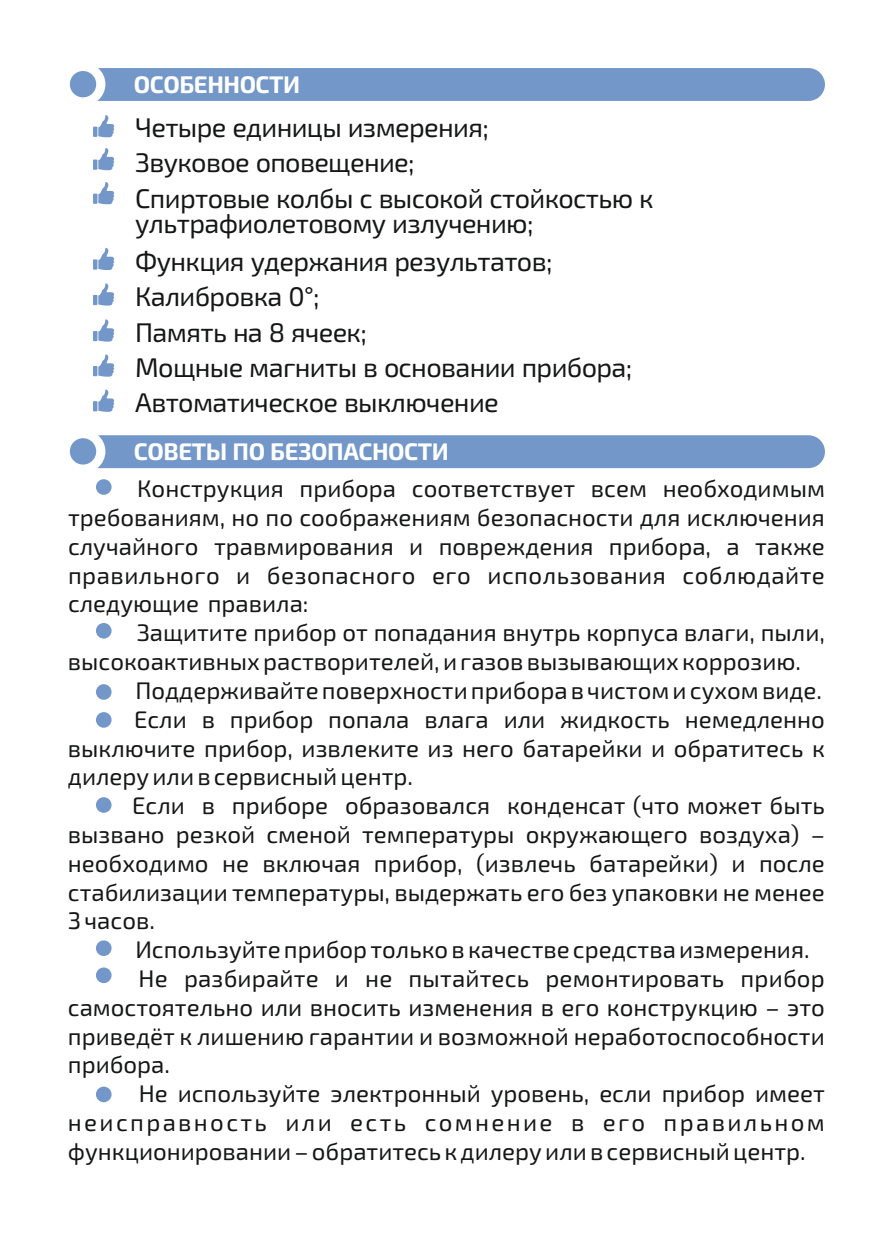
<style>
.page{position:relative;width:893px;height:1259px;background:#fff}
.page>*{position:absolute;margin:0;border:0;box-sizing:border-box;transform-origin:0 0}
.t1{font:27px/35.4px "Exo 2.0";letter-spacing:-.025em;color:#151616}
.t2{font:24px/28.8px "Exo 2.0";color:#151616;text-align:justify}
.t3{font:24px "Exo 2.0";letter-spacing:.1em;color:#151616}
.t4{font:700 24px "Exo 2.0";letter-spacing:-.02em;color:#fff}
</style>
<div class="page">
<div style="left:70px;top:435px;width:755px;height:33px;background:#7297c8"></div>
<div style="left:96px;top:479px;width:16px;height:16px;background:#7297c8;border-radius:50%"></div>
<div style="left:96px;top:684px;width:16px;height:16px;background:#7297c8;border-radius:50%"></div>
<div style="left:96px;top:623px;width:16px;height:15px;background:#7297c8;border-radius:50%"></div>
<div style="left:96px;top:712px;width:16px;height:15px;background:#7297c8;border-radius:50%"></div>
<div style="left:96px;top:797px;width:16px;height:16px;background:#7297c8;border-radius:50%"></div>
<div style="left:96px;top:940px;width:16px;height:16px;background:#7297c8;border-radius:50%"></div>
<div style="left:96px;top:967px;width:16px;height:16px;background:#7297c8;border-radius:50%"></div>
<div style="left:96px;top:1086px;width:16px;height:16px;background:#7297c8;border-radius:50%"></div>
<div style="left:70px;top:68px;width:755px;height:33px;background:#7297c8"></div>
<svg style="left:93px;top:115px;width:21px;height:22px"></svg>
<svg style="left:93px;top:148px;width:21px;height:22px"></svg>
<svg style="left:93px;top:182px;width:21px;height:22px"></svg>
<svg style="left:93px;top:248px;width:21px;height:22px"></svg>
<svg style="left:93px;top:283px;width:21px;height:23px"></svg>
<svg style="left:93px;top:319px;width:21px;height:23px"></svg>
<svg style="left:93px;top:354px;width:21px;height:23px"></svg>
<svg style="left:93px;top:389px;width:21px;height:23px"></svg>
<p class="t4" style="left:134px;top:76px;width:168px">ОСОБЕННОСТИ</p>
<p class="t1" style="left:135px;top:112px;width:520px">Четыре единицы измерения;<br>Звуковое оповещение;<br>Спиртовые колбы с высокой стойкостью к</p>
<p class="t1" style="left:135px;top:207px;width:419px;line-height:38.1px">ультрафиолетовому излучению;<br>Функция удержания результатов;</p>
<p class="t1" style="left:135px;top:282px;width:498px">Калибровка 0°;<br>Память на 8 ячеек;<br>Мощные магниты в основании прибора;<br>Автоматическое выключение</p>
<p class="t4" style="left:134px;top:443px;width:316px">СОВЕТЫ ПО БЕЗОПАСНОСТИ</p>
<p class="t2" style="left:68px;top:477px;width:758px;text-indent:69px">Конструкция прибора соответствует всем необходимым требованиям, но по соображениям безопасности для исключения случайного травмирования и повреждения прибора, а также правильного и безопасного его использования соблюдайте следующие правила:</p>
<p class="t2" style="left:137px;top:621px;width:690px">Защитите прибор от попадания внутрь корпуса влаги, пыли,</p>
<p class="t2" style="left:68px;top:649px;width:734px">высокоактивных растворителей, и газов вызывающих коррозию.</p>
<p class="t2" style="left:135px;top:678px;width:688px">Поддерживайте поверхности прибора в чистом и сухом виде.</p>
<p class="t2" style="left:134px;top:707px;width:692px">Если в прибор попала влага или жидкость немедленно</p>
<p class="t2" style="left:68px;top:736px;width:758px">выключите прибор, извлеките из него батарейки и обратитесь к</p>
<p class="t2" style="left:68px;top:765px;width:346px">дилеру или в сервисный центр.</p>
<p class="t2" style="left:132px;top:793px;width:694px">Если в приборе образовался конденсат (что может быть</p>
<p class="t2" style="left:68px;top:822px;width:758px">вызвано резкой сменой температуры окружающего воздуха) –</p>
<p class="t2" style="left:68px;top:851px;width:758px">необходимо не включая прибор, (извлечь батарейки) и после</p>
<p class="t2" style="left:68px;top:880px;width:758px">стабилизации температуры, выдержать его без упаковки не менее</p>
<p class="t2" style="left:68px;top:909px;width:88px">3 часов.</p>
<p class="t2" style="left:135px;top:937px;width:676px">Используйте прибор только в качестве средства измерения.</p>
<p class="t2" style="left:139px;top:966px;width:688px">Не разбирайте и не пытайтесь ремонтировать прибор</p>
<p class="t2" style="left:68px;top:995px;width:758px">самостоятельно или вносить изменения в его конструкцию – это</p>
<p class="t2" style="left:68px;top:1024px;width:758px">приведёт к лишению гарантии и возможной неработоспособности</p>
<p class="t2" style="left:68px;top:1053px;width:104px">прибора.</p>
<p class="t2" style="left:139px;top:1081px;width:688px">Не используйте электронный уровень, если прибор имеет</p>
<p class="t3" style="left:68px;top:1114px;width:758px">неисправность или есть сомнение в его правильном</p>
<p class="t2" style="left:68px;top:1139px;width:739px">функционировании – обратитесь к дилеру или в сервисный центр.</p>
</div>
